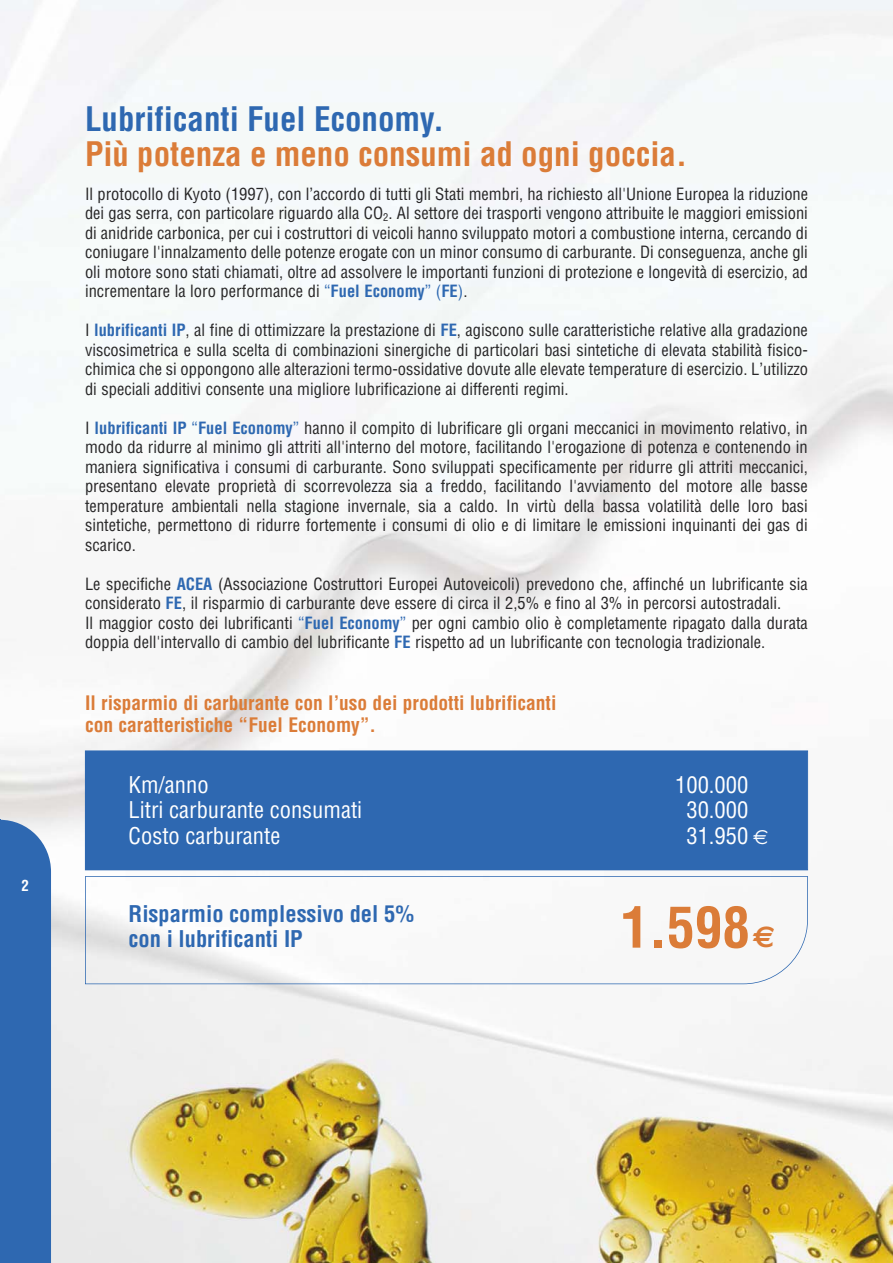
<style>
.page{position:relative;width:893px;height:1263px;background:#fff}
.page>*{position:absolute;margin:0;border:0;box-sizing:border-box;transform-origin:0 0}
.t1{font:700 condensed 55.35px "Helvetica LT";color:#db7c38}
.t2{font:700 condensed 33px "Helvetica LT";color:#db7c38}
.t3{font:700 condensed 33px "Helvetica LT";color:#2e68b1}
.t4{font:condensed 22.5px "Helvetica LT";color:#fff}
.t5{font:700 condensed 22.5px/25.5px "Helvetica LT";color:#2e68b1}
.t6{font:700 condensed 19.5px/22.5px "Helvetica LT";color:#db7c38}
.t7{font:condensed 16.5px/19.5px "Helvetica LT";color:#272627;text-align:justify}
.t8{font:700 condensed 15px "Helvetica LT";color:#fff}
.s1{color:#2e68b1}
.s2{font-weight:700;color:#2e68b1}
.s3{font-family:"Euro Sans";font-stretch:normal;font-size:20.4px}
.s4{font-family:"Euro Sans";font-stretch:normal;font-size:30px}
</style>
<div class="page">
<img style="left:0;top:0;width:893px;height:1263px">
<div style="left:0;top:820px;width:51px;height:441px;background:#2e68b1"></div>
<hr style="left:0;top:1261px;width:51px;height:2px;background:#2e68b1">
<div style="left:86px;top:751px;width:721px;height:118px;background:#2e68b1"></div>
<div style="left:85px;top:750px;width:723px;height:120px;border:1px solid #2e68b1"></div>
<svg style="left:85px;top:876px;width:723px;height:108px"></svg>
<p class="t8" style="left:22px;top:878px;width:9px">2</p>
<h2 class="t3" style="left:85px;top:103px;width:361px">Lubrificanti Fuel Economy.</h2>
<h2 class="t2" style="left:85px;top:138px;width:604px">Più potenza e meno consumi ad ogni goccia.</h2>
<p class="t7" style="left:85px;top:185px;width:725px">Il protocollo di Kyoto (1997), con l’accordo di tutti gli Stati membri, ha richiesto all'Unione Europea la riduzione dei gas serra, con particolare riguardo alla CO<sub>2</sub>. Al settore dei trasporti vengono attribuite le maggiori emissioni di anidride carbonica, per cui i costruttori di veicoli hanno sviluppato motori a combustione interna, cercando di coniugare l'innalzamento delle potenze erogate con un minor consumo di carburante. Di conseguenza, anche gli oli motore sono stati chiamati, oltre ad assolvere le importanti funzioni di protezione e longevità di esercizio, ad incrementare la loro performance di <span class="s1">“</span><span class="s2">Fuel Economy</span><span class="s1">” (</span><span class="s2">FE</span><span class="s1">)</span>.</p>
<p class="t7" style="left:85px;top:321px;width:724px">I <span class="s2">lubrificanti IP</span>, al fine di ottimizzare la prestazione di <span class="s2">FE</span>, agiscono sulle caratteristiche relative alla gradazione viscosimetrica e sulla scelta di combinazioni sinergiche di particolari basi sintetiche di elevata stabilità fisico&shy;chimica che si oppongono alle alterazioni termo-ossidative dovute alle elevate temperature di esercizio. L’utilizzo di speciali additivi consente una migliore lubrificazione ai differenti regimi.</p>
<p class="t7" style="left:85px;top:419px;width:724px">I <span class="s2">lubrificanti IP</span> <span class="s1">“</span><span class="s2">Fuel Economy</span><span class="s1">”</span> hanno il compito di lubrificare gli organi meccanici in movimento relativo, in modo da ridurre al minimo gli attriti all'interno del motore, facilitando l'erogazione di potenza e contenendo in maniera significativa i consumi di carburante. Sono sviluppati specificamente per ridurre gli attriti meccanici, presentano elevate proprietà di scorrevolezza sia a freddo, facilitando l'avviamento del motore alle basse temperature ambientali nella stagione invernale, sia a caldo. In virtù della bassa volatilità delle loro basi sintetiche, permettono di ridurre fortemente i consumi di olio e di limitare le emissioni inquinanti dei gas di scarico.</p>
<p class="t7" style="left:85px;top:575px;width:724px;text-align:left">Le specifiche <span class="s2">ACEA</span> (Associazione Costruttori Europei Autoveicoli) prevedono che, affinché un lubrificante sia considerato <span class="s2">FE</span>, il risparmio di carburante deve essere di circa il 2,5% e fino al 3% in percorsi autostradali.<br>Il maggior costo dei lubrificanti <span class="s1">“</span><span class="s2">Fuel Economy</span><span class="s1">”</span> per ogni cambio olio è completamente ripagato dalla durata doppia dell'intervallo di cambio del lubrificante <span class="s2">FE</span> rispetto ad un lubrificante con tecnologia tradizionale.</p>
<p class="t6" style="left:85px;top:692px;width:473px">Il risparmio di carburante con l’uso dei prodotti lubrificanti con caratteristiche “Fuel Economy”.</p>
<h3 class="t4" style="left:129px;top:773px;width:82px">Km/anno</h3>
<h3 class="t4" style="left:675px;top:773px;width:75px">100.000</h3>
<h3 class="t4" style="left:129px;top:799px;width:235px">Litri carburante consumati</h3>
<h3 class="t4" style="left:686px;top:799px;width:63px">30.000</h3>
<h3 class="t4" style="left:129px;top:824px;width:153px">Costo carburante</h3>
<h3 class="t4" style="left:686px;top:824px;width:84px">31.950 <span class="s3">€</span></h3>
<h3 class="t5" style="left:129px;top:902px;width:287px">Risparmio complessivo del 5% con i lubrificanti IP</h3>
<h1 class="t1" style="left:621px;top:901px;width:156px">1.598<span class="s4">€</span></h1>
</div>
